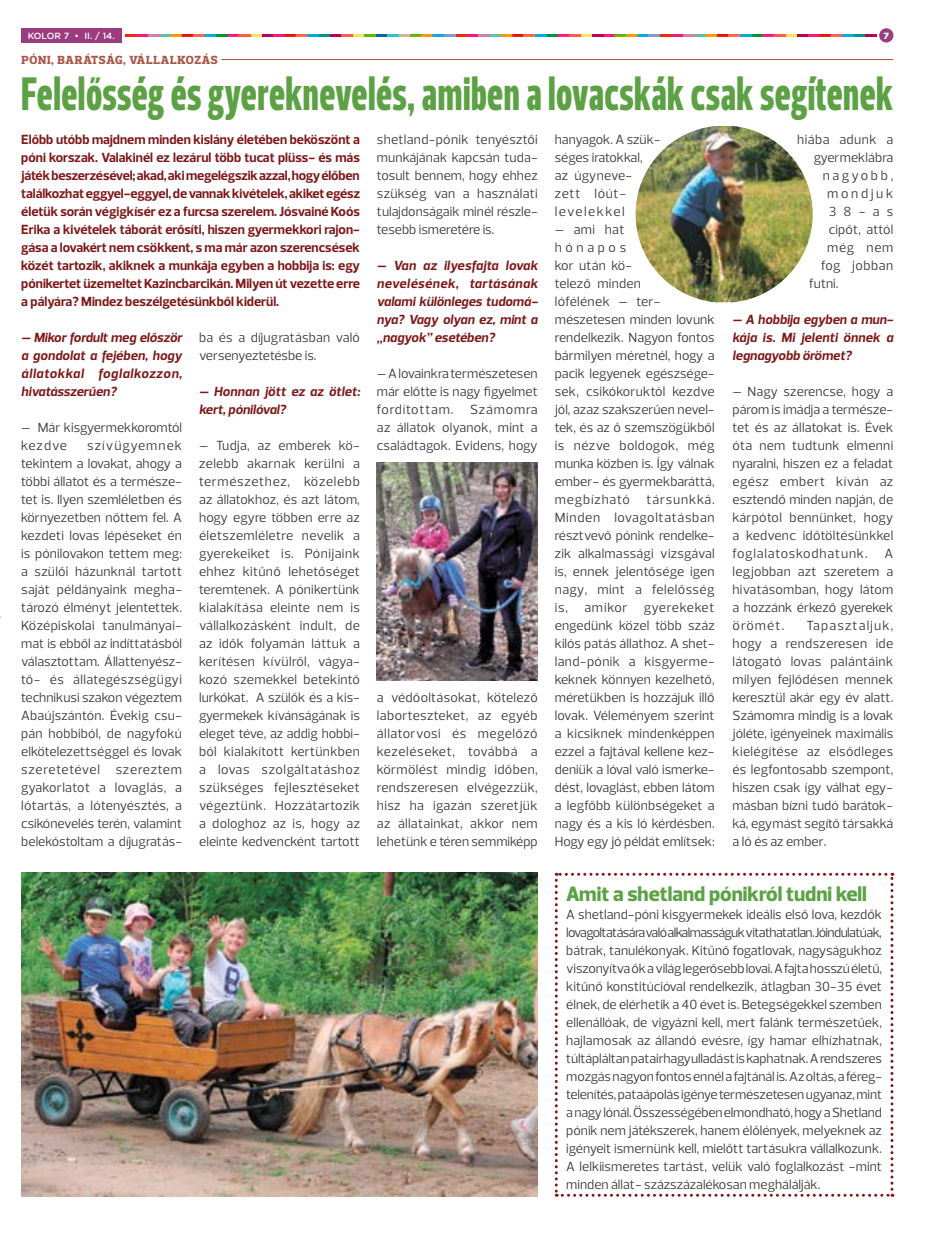
<style>
.page{position:relative;width:936px;height:1234px;background:#fff}
.page>*{position:absolute;margin:0;border:0;box-sizing:border-box;transform-origin:0 0}
.t1{font:700 expanded 48px "Prelo Compressed";letter-spacing:.01em;color:#5ca244}
.t2{font:800 21px "Prelo";color:#5ca244}
.t3{font:13.5px/18px "Prelo";color:#383a3b;text-align:justify}
.t4{font:700 13.5px/18px "Prelo";color:#7e1819;text-align:justify}
.t5{font:italic 700 13.5px/18px "Prelo";color:#7e1819;text-align:justify}
.t6{font:13.5px "Prelo";letter-spacing:.03em;color:#383a3b}
.t7{font:13.5px "Prelo";letter-spacing:.04em;color:#383a3b}
.t8{font:13.5px "Prelo";letter-spacing:.195em;color:#383a3b}
.t9{font:13.5px "Prelo";letter-spacing:.2em;color:#383a3b}
.t10{font:800 12px "Prelo Slab";letter-spacing:.06em;color:#a75748}
.t11{font:500 9px "Gotham";color:#fff}
.t12{font:900 9px "Gotham";color:#fff}
</style>
<div class="page">
<svg style="left:125px;top:34px;width:751px;height:3px"></svg>
<div style="left:879px;top:28px;width:14px;height:15px;background:#9b3c81;border-radius:50%"></div>
<div style="left:21px;top:28px;width:100px;height:15px;background:#9b3c81"></div>
<svg style="left:554px;top:872px;width:339px;height:324px"></svg>
<hr style="left:21px;top:59px;width:872px;height:1px;background:#a75748">
<div style="left:21px;top:56px;width:200px;height:6px;background:#fff"></div>
<img style="left:21px;top:872px;width:516px;height:324px">
<img style="left:635px;top:126px;width:177px;height:176px">
<img style="left:377px;top:462px;width:160px;height:218px">
<p class="t11" style="left:28px;top:29px;width:88px">KOLOR 7 • II. / 14.</p>
<p class="t12" style="left:883px;top:29px;width:7px">7</p>
<p class="t10" style="left:21px;top:53px;width:198px">PÓNI, BARÁTSÁG, VÁLLALKOZÁS</p>
<h1 class="t1" style="left:21px;top:64px;width:873px">Felelősség és gyereknevelés, amiben a lovacskák csak segítenek</h1>
<p class="t4" style="left:21px;top:131px;width:340px">Előbb utóbb majdnem minden kislány életében beköszönt a póni korszak. Valakinél ez lezárul több tucat plüss- és más játék beszerzésével; akad, aki megelégszik azzal, hogy élőben találkozhat eggyel-eggyel, de vannak kivételek, akiket egész életük során végigkísér ez a furcsa szerelem. Jósvainé Koós Erika a kivételek táborát erősíti, hiszen gyermekkori rajon&shy;gása a lovakért nem csökkent, s ma már azon szerencsések közét tartozik, akiknek a munkája egyben a hobbija is: egy pónikertet üzemeltet Kazincbarcikán. Milyen út vezette erre a pályára? Mindez beszélgetésünkből kiderül.</p>
<p class="t5" style="left:21px;top:329px;width:162px">– Mikor fordult meg először a gondolat a fejében, hogy állatokkal foglalkozzon, hivatásszerűen?</p>
<p class="t3" style="left:21px;top:418px;width:162px">– Már kisgyermekkoromtól kezdve</p>
<p class="t6" style="left:797px;top:131px;width:98px">hiába adunk a</p>
<p class="t3" style="left:813px;top:148px;width:81px">gyermeklábra</p>
<p class="t8" style="left:822px;top:167px;width:72px">nagyobb,</p>
<p class="t9" style="left:827px;top:185px;width:68px">mondjuk</p>
<p class="t3" style="left:828px;top:202px;width:66px">38-as</p>
<p class="t3" style="left:828px;top:220px;width:66px">cipőt, attól</p>
<p class="t3" style="left:827px;top:238px;width:67px">még nem</p>
<p class="t7" style="left:821px;top:257px;width:74px">fog jobban</p>
<p class="t3" style="left:809px;top:274px;width:31px">futni.</p>
<p class="t5" style="left:732px;top:310px;width:162px">– A hobbija egyben a mun&shy;kája is. Mi jelenti önnek a legnagyobb örömet?</p>
<p class="t3" style="left:732px;top:382px;width:162px">– Nagy szerencse, hogy a párom is imádja a természe&shy;tet és az állatokat is. Évek óta nem tudtunk elmenni nyaralni, hiszen ez a feladat egész embert kíván az esztendő minden napján, de kárpótol bennünket, hogy a kedvenc időtöltésünkkel foglalatoskodhatunk. A legjobban azt szeretem a hivatásomban, hogy látom a hozzánk érkező gyerekek örömét.</p>
<p class="t3" style="left:554px;top:130px;width:107px;text-align:left">hanyagok. A szük&shy;séges iratokkal,<br>az úgyneve&shy;zett lóút&shy;levelekkel</p>
<p class="t3" style="left:554px;top:220px;width:161px;text-align:left">– ami hat<br>hónapos<br>kor után kö-<br>telező minden<br>lófélének – ter&shy;mészetesen minden lovunk rendelkezik. Nagyon fontos bármilyen méretnél, hogy a pacik legyenek egészsége&shy;sek, csikókoruktól kezdve jól, azaz szakszerűen nevel&shy;tek, és az ő szemszögükből is nézve boldogok, még munka közben is. Így válnak ember- és gyermekbaráttá, megbízható társunkká.<br>Minden lovagoltatásban résztvevő pónink rendelke&shy;zik alkalmassági vizsgával is, ennek jelentősége igen nagy, mint a felelősség is, amikor gyerekeket engedünk közel több száz kilós patás állathoz. A shet&shy;land-pónik a kisgyerme&shy;keknek könnyen kezelhető, méretükben is hozzájuk illő lovak. Véleményem szerint a kicsiknek mindenképpen ezzel a fajtával kellene kez&shy;deniük a lóval való ismerke&shy;dést, lovaglást, ebben látom a legfőbb különbségeket a nagy és a kis ló kérdésben.<br>Hogy egy jó példát említsek:</p>
<p class="t3" style="left:377px;top:130px;width:162px">shetland-pónik tenyésztői munkájának kapcsán tuda&shy;tosult bennem, hogy ehhez szükség van a használati tulajdonságaik minél részle&shy;tesebb ismeretére is.</p>
<p class="t5" style="left:377px;top:256px;width:162px">– Van az ilyesfajta lovak nevelésének, tartásának valami különleges tudomá&shy;nya? Vagy olyan ez, mint a „nagyok” esetében?</p>
<p class="t3" style="left:377px;top:364px;width:162px">– A lovainkra természetesen már előtte is nagy figyelmet fordítottam. Számomra az állatok olyanok, mint a családtagok. Evidens, hogy</p>
<p class="t3" style="left:199px;top:328px;width:162px">ba és a díjugratásban való versenyeztetésbe is.</p>
<p class="t5" style="left:199px;top:382px;width:162px">– Honnan jött ez az ötlet: kert, pónilóval?</p>
<p class="t3" style="left:199px;top:436px;width:162px">– Tudja, az emberek kö&shy;zelebb akarnak kerülni a természethez, közelebb az állatokhoz, és azt látom, hogy egyre többen erre az életszemléletre nevelik a gyerekeiket is. Pónijaink ehhez kitűnő lehetőséget teremtenek. A pónikertünk kialakítása eleinte nem is vállalkozásként indult, de az idők folyamán láttuk a kerítésen kívülről, vágya&shy;kozó szemekkel betekintő lurkókat. A szülők és a kis&shy;gyermekek kívánságának is eleget téve, az addig hobbi&shy;ból kialakított kertünkben a lovas szolgáltatáshoz szükséges fejlesztéseket végeztünk. Hozzátartozik a dologhoz az is, hogy az eleinte kedvencként tartott</p>
<p class="t3" style="left:21px;top:436px;width:162px;text-indent:66px">szívügyemnek tekintem a lovakat, ahogy a többi állatot és a természe&shy;tet is. Ilyen szemléletben és környezetben nőttem fel. A kezdeti lovas lépéseket én is pónilovakon tettem meg: a szülői házunknál tartott saját példányaink megha&shy;tározó élményt jelentettek.<br>Középiskolai tanulmányai&shy;mat is ebből az indíttatásból választottam. Állattenyész&shy;tő- és állategészségügyi technikusi szakon végeztem Abaújszántón. Évekig csu&shy;pán hobbiból, de nagyfokú elkötelezettséggel és lovak szeretetével szereztem gyakorlatot a lovaglás, a lótartás, a lótenyésztés, a csikónevelés terén, valamint belekóstoltam a díjugratás-</p>
<p class="t3" style="left:732px;top:616px;width:162px;text-indent:74px">Tapasztaljuk, hogy a rendszeresen ide látogató lovas palántáink milyen fejlődésen mennek keresztül akár egy év alatt.<br>Számomra mindig is a lovak jóléte, igényeinek maximális kielégítése az elsődleges és legfontosabb szempont, hiszen csak így válhat egy&shy;másban bízni tudó barátok&shy;ká, egymást segítő társakká a ló és az ember.</p>
<p class="t3" style="left:377px;top:688px;width:162px">a védőoltásokat, kötelező laborteszteket, az egyéb állatorvosi és megelőző kezeléseket, továbbá a körmölést mindig időben, rendszeresen elvégezzük, hisz ha igazán szeretjük az állatainkat, akkor nem lehetünk e téren semmiképp</p>
<h2 class="t2" style="left:566px;top:880px;width:302px">Amit a shetland pónikról tudni kell</h2>
<p class="t3" style="left:566px;top:905px;width:317px">A shetland-póni kisgyermekek ideális első lova, kezdők lovagoltatására való alkalmasságuk vitathatatlan. Jóindulatúak, bátrak, tanulékonyak. Kitűnő fogatlovak, nagyságukhoz viszonyítva ők a világ legerősebb lovai. A fajta hosszú életű, kitűnő konstitúcióval rendelkezik, átlagban 30-35 évet élnek, de elérhetik a 40 évet is. Betegségekkel szemben ellenállóak, de vigyázni kell, mert falánk természetűek, hajlamosak az állandó evésre, így hamar elhízhatnak, túltápláltan patairhagyulladást is kaphatnak. A rendszeres mozgás nagyon fontos ennél a fajtánál is. Az oltás, a féreg&shy;telenítés, pataápolás igénye természetesen ugyanaz, mint a nagy lónál. Összességében elmondható, hogy a Shetland pónik nem játékszerek, hanem élőlények, melyeknek az igényeit ismernünk kell, mielőtt tartásukra vállalkozunk.<br>A lelkiismeretes tartást, velük való foglalkozást -mint minden állat- százszázalékosan meghálálják.</p>
</div>
